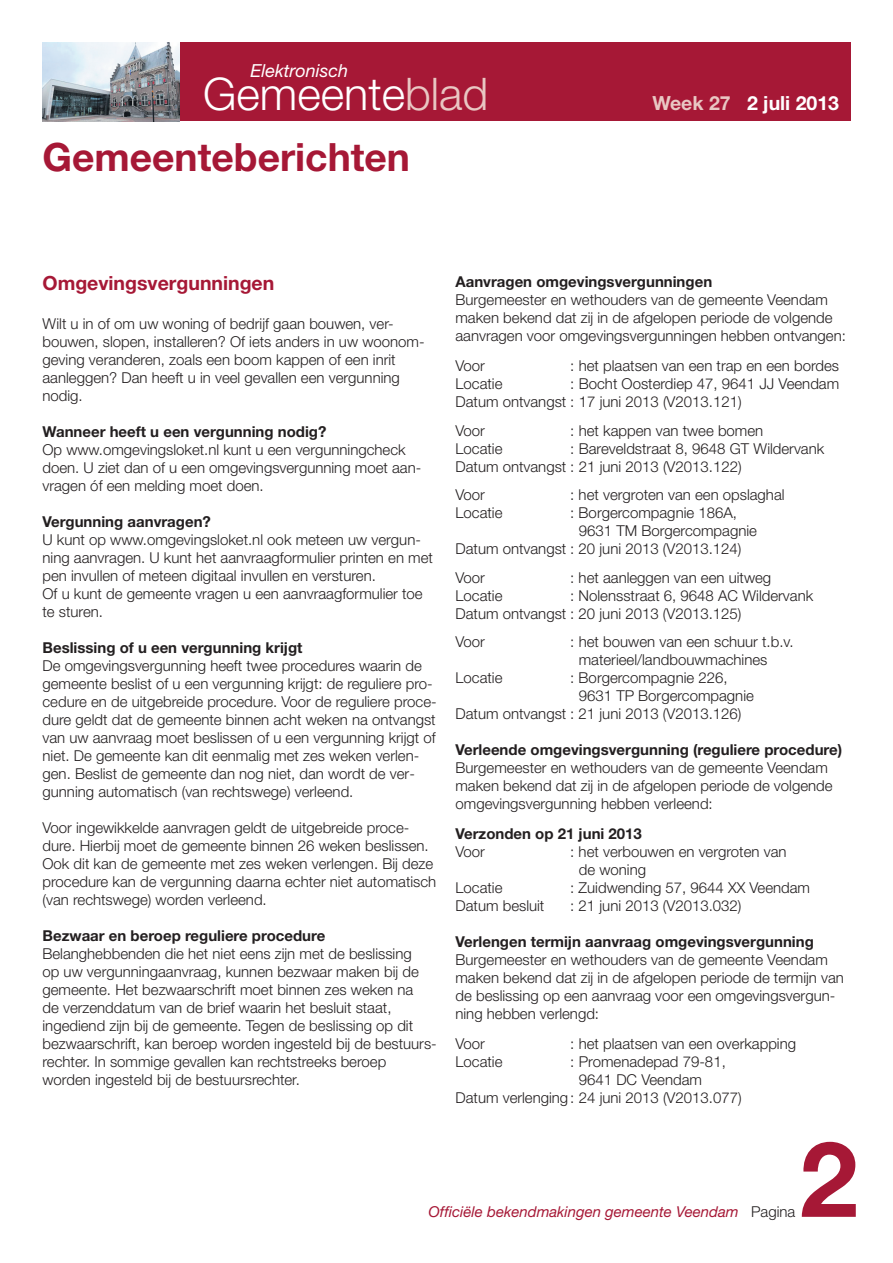
<style>
.page{position:relative;width:893px;height:1263px;background:#fff}
.page>*{position:absolute;margin:0;border:0;box-sizing:border-box;transform-origin:0 0}
.t1{font:700 105px "Helvetica Neue LT Std";color:#a61836}
.t2{font:300 45px "Helvetica Neue LT Std";color:#fff}
.t3{font:700 39px "Helvetica Neue LT Std";color:#a61836}
.t4{font:700 19.5px "Helvetica Neue LT Std";color:#a61836}
.t5{font:700 19.5px "Helvetica Neue LT Std";color:#fff}
.t6{font:italic 18px "Helvetica Neue LT Std";color:#fff}
.t7{font:300 15px/18px "Helvetica Neue LT Std";color:#231f20}
.t8{font:700 15px "Helvetica Neue LT Std";color:#231f20}
.t9{font:italic 15px "Helvetica Neue LT Std";color:#a61836}
.s1{color:#e9c7c3}
.s2{font-weight:300;font-style:normal;color:#231f20}
</style>
<div class="page">
<div style="left:43px;top:43px;width:807px;height:78px;background:#a61836"></div>
<img style="left:43px;top:43px;width:137px;height:78px">
<p class="t6" style="left:250px;top:64px;width:99px">Elektronisch</p>
<h2 class="t2" style="left:203px;top:78px;width:287px">Gemeente<span class="s1">blad</span></h2>
<h3 class="t3" style="left:43px;top:143px;width:369px">Gemeenteberichten</h3>
<h3 class="t5" style="left:652px;top:97px;width:188px"><span class="s1">Week 27</span> 2 juli 2013</h3>
<h3 class="t4" style="left:43px;top:276px;width:233px">Omgevingsvergunningen</h3>
<p class="t7" style="left:43px;top:316px;width:384px">Wilt u in of om uw woning of bedrijf gaan bouwen, ver&shy;bouwen, slopen, installeren? Of iets anders in uw woonom&shy;geving veranderen, zoals een boom kappen of een inrit aanleggen? Dan heeft u in veel gevallen een vergunning nodig.</p>
<p class="t8" style="left:43px;top:426px;width:285px">Wanneer heeft u een vergunning nodig?</p>
<p class="t7" style="left:43px;top:442px;width:380px">Op www.omgevingsloket.nl kunt u een vergunningcheck doen. U ziet dan of u een omgevingsvergunning moet aan&shy;vragen óf een melding moet doen.</p>
<p class="t8" style="left:43px;top:516px;width:170px">Vergunning aanvragen?</p>
<p class="t7" style="left:43px;top:532px;width:392px">U kunt op www.omgevingsloket.nl ook meteen uw vergun&shy;ning aanvragen. U kunt het aanvraagformulier printen en met pen invullen of meteen digitaal invullen en versturen.<br>Of u kunt de gemeente vragen u een aanvraagformulier toe te sturen.</p>
<p class="t8" style="left:43px;top:642px;width:261px">Beslissing of u een vergunning krijgt</p>
<p class="t7" style="left:43px;top:658px;width:396px">De omgevingsvergunning heeft twee procedures waarin de gemeente beslist of u een vergunning krijgt: de reguliere pro&shy;cedure en de uitgebreide procedure. Voor de reguliere proce&shy;dure geldt dat de gemeente binnen acht weken na ontvangst van uw aanvraag moet beslissen of u een vergunning krijgt of niet. De gemeente kan dit eenmalig met zes weken verlen&shy;gen. Beslist de gemeente dan nog niet, dan wordt de ver&shy;gunning automatisch (van rechtswege) verleend.</p>
<p class="t7" style="left:43px;top:820px;width:395px">Voor ingewikkelde aanvragen geldt de uitgebreide proce&shy;dure. Hierbij moet de gemeente binnen 26 weken beslissen.<br>Ook dit kan de gemeente met zes weken verlengen. Bij deze procedure kan de vergunning daarna echter niet automatisch (van rechtswege) worden verleend.</p>
<p class="t8" style="left:43px;top:930px;width:284px">Bezwaar en beroep reguliere procedure</p>
<p class="t7" style="left:43px;top:946px;width:396px">Belanghebbenden die het niet eens zijn met de beslissing<br>op uw vergunningaanvraag, kunnen bezwaar maken bij de gemeente. Het bezwaarschrift moet binnen zes weken na<br>de verzenddatum van de brief waarin het besluit staat, ingediend zijn bij de gemeente. Tegen de beslissing op dit bezwaarschrift, kan beroep worden ingesteld bij de bestuurs&shy;rechter. In sommige gevallen kan rechtstreeks beroep worden ingesteld bij de bestuursrechter.</p>
<p class="t8" style="left:455px;top:276px;width:258px">Aanvragen omgevingsvergunningen</p>
<p class="t7" style="left:455px;top:292px;width:392px">Burgemeester en wethouders van de gemeente Veendam maken bekend dat zij in de afgelopen periode de volgende aanvragen voor omgevingsvergunningen hebben ontvangen:</p>
<p class="t7" style="left:455px;top:358px;width:31px">Voor</p>
<p class="t7" style="left:570px;top:358px;width:270px">: het plaatsen van een trap en een bordes</p>
<p class="t7" style="left:455px;top:376px;width:48px">Locatie</p>
<p class="t7" style="left:455px;top:376px;width:385px;text-indent:115px">: Bocht Oosterdiep 47, 9641 JJ Veendam<br>Datum ontvangst : 17 juni 2013 (V2013.121)</p>
<p class="t7" style="left:455px;top:423px;width:31px">Voor</p>
<p class="t7" style="left:570px;top:423px;width:195px">: het kappen van twee bomen</p>
<p class="t7" style="left:455px;top:441px;width:48px">Locatie</p>
<p class="t7" style="left:455px;top:441px;width:370px;text-indent:115px">: Bareveldstraat 8, 9648 GT Wildervank<br>Datum ontvangst : 21 juni 2013 (V2013.122)</p>
<p class="t7" style="left:455px;top:487px;width:31px">Voor</p>
<p class="t7" style="left:570px;top:487px;width:216px">: het vergroten van een opslaghal</p>
<p class="t7" style="left:455px;top:505px;width:48px">Locatie</p>
<p class="t7" style="left:570px;top:505px;width:168px">: Borgercompagnie 186A,</p>
<p class="t7" style="left:579px;top:523px;width:180px">9631 TM Borgercompagnie</p>
<p class="t7" style="left:455px;top:541px;width:288px">Datum ontvangst : 20 juni 2013 (V2013.124)</p>
<p class="t7" style="left:455px;top:570px;width:31px">Voor</p>
<p class="t7" style="left:570px;top:570px;width:202px">: het aanleggen van een uitweg</p>
<p class="t7" style="left:455px;top:588px;width:48px">Locatie</p>
<p class="t7" style="left:455px;top:588px;width:359px;text-indent:115px">: Nolensstraat 6, 9648 AC Wildervank<br>Datum ontvangst : 20 juni 2013 (V2013.125)</p>
<p class="t7" style="left:455px;top:634px;width:31px">Voor</p>
<p class="t7" style="left:579px;top:634px;width:216px;text-indent:-9px">: het bouwen van een schuur t.b.v. materieel/landbouwmachines</p>
<p class="t7" style="left:455px;top:670px;width:48px">Locatie</p>
<p class="t7" style="left:570px;top:670px;width:159px">: Borgercompagnie 226,</p>
<p class="t7" style="left:579px;top:688px;width:177px">9631 TP Borgercompagnie</p>
<p class="t7" style="left:455px;top:706px;width:288px">Datum ontvangst : 21 juni 2013 (V2013.126)</p>
<p class="t8" style="left:455px;top:744px;width:388px">Verleende omgevingsvergunning (reguliere procedure)</p>
<p class="t7" style="left:455px;top:760px;width:379px">Burgemeester en wethouders van de gemeente Veendam maken bekend dat zij in de afgelopen periode de volgende omgevingsvergunning hebben verleend:</p>
<p class="t8" style="left:455px;top:828px;width:188px">Verzonden op 21 juni 2013</p>
<p class="t7" style="left:455px;top:844px;width:31px">Voor</p>
<p class="t7" style="left:579px;top:844px;width:209px;text-indent:-9px">: het verbouwen en vergroten van de woning</p>
<p class="t7" style="left:455px;top:880px;width:48px">Locatie</p>
<p class="t7" style="left:570px;top:880px;width:241px">: Zuidwending 57, 9644 XX Veendam</p>
<p class="t7" style="left:455px;top:898px;width:90px">Datum besluit</p>
<p class="t7" style="left:570px;top:898px;width:173px">: 21 juni 2013 (V2013.032)</p>
<p class="t8" style="left:455px;top:936px;width:360px">Verlengen termijn aanvraag omgevingsvergunning</p>
<p class="t7" style="left:455px;top:952px;width:390px">Burgemeester en wethouders van de gemeente Veendam maken bekend dat zij in de afgelopen periode de termijn van de beslissing op een aanvraag voor een omgevingsvergun&shy;ning hebben verlengd:</p>
<p class="t7" style="left:455px;top:1036px;width:31px">Voor</p>
<p class="t7" style="left:570px;top:1036px;width:227px">: het plaatsen van een overkapping</p>
<p class="t7" style="left:455px;top:1054px;width:48px">Locatie</p>
<p class="t7" style="left:570px;top:1054px;width:157px">: Promenadepad 79-81,</p>
<p class="t7" style="left:579px;top:1072px;width:125px">9641 DC Veendam</p>
<p class="t7" style="left:455px;top:1090px;width:288px">Datum verlenging: 24 juni 2013 (V2013.077)</p>
<h1 class="t1" style="left:800px;top:1142px;width:60px">2</h1>
<p class="t9" style="left:429px;top:1206px;width:368px">Officiële bekendmakingen gemeente Veendam <span class="s2">Pagina</span></p>
</div>
